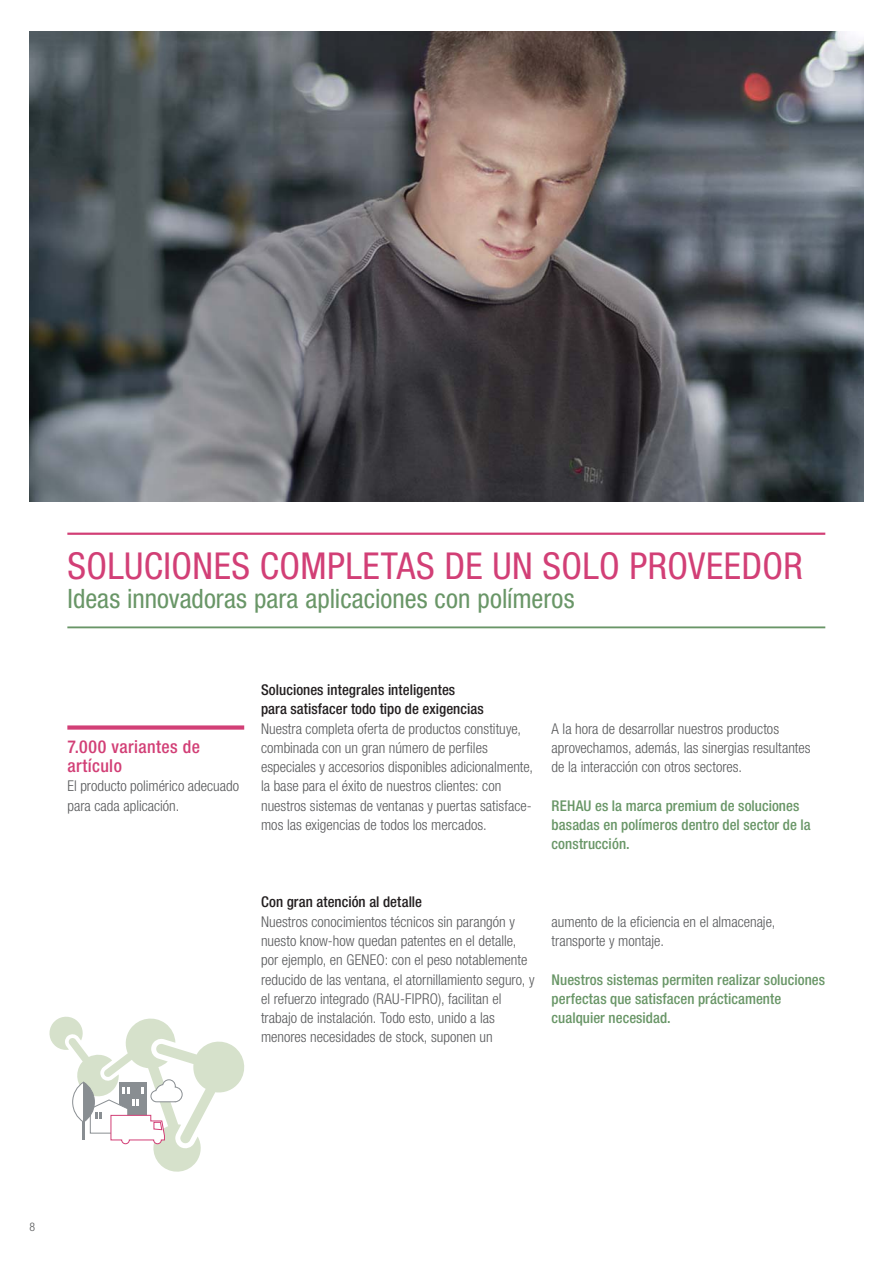
<style>
.page{position:relative;width:893px;height:1263px;background:#fff}
.page>*{position:absolute;margin:0;border:0;box-sizing:border-box;transform-origin:0 0}
.t1{font:condensed 37.2px "Helvetica Neue LTW1 G";letter-spacing:.01em;color:#d23f76}
.t2{font:condensed 26.7px "Helvetica Neue LTW1 G";color:#699667}
.t3{font:500 condensed 17.85px/19.4px "Helvetica Neue LTW1 G";letter-spacing:.025em;color:#d23f76}
.t4{font:300 condensed 14.85px/19.4px "Helvetica Neue LTW1 G";color:#58595b}
.t5{font:500 condensed 14.85px/19.4px "Helvetica Neue LTW1 G";letter-spacing:.005em;color:#699667}
.t6{font:500 condensed 14.85px/19.4px "Helvetica Neue LTW1 G";letter-spacing:.005em;color:#231f20}
.t7{font:300 condensed 11.85px "Helvetica Neue LTW1 G";color:#58595b}
</style>
<div class="page">
<hr style="left:67px;top:533px;width:758px;height:2px;background:#d23f76">
<hr style="left:67px;top:626px;width:758px;height:2px;background:#699667">
<img style="left:29px;top:31px;width:834px;height:471px">
<div style="left:67px;top:725px;width:177px;height:5px;background:#d23f76"></div>
<svg style="left:49px;top:1016px;width:195px;height:156px"></svg>
<h1 class="t1" style="left:67px;top:552px;width:737px">SOLUCIONES COMPLETAS DE UN SOLO PROVEEDOR</h1>
<h2 class="t2" style="left:67px;top:589px;width:509px">Ideas innovadoras para aplicaciones con polímeros</h2>
<p class="t3" style="left:67px;top:738px;width:134px">7.000 variantes de artículo</p>
<p class="t4" style="left:67px;top:778px;width:173px">El producto polimérico adecuado para cada aplicación.</p>
<p class="t6" style="left:261px;top:681px;width:224px">Soluciones integrales inteligentes para satisfacer todo tipo de exigencias</p>
<p class="t4" style="left:261px;top:720px;width:274px">Nuestra completa oferta de productos constituye, combinada con un gran número de perfiles especiales y accesorios disponibles adicionalmente, la base para el éxito de nuestros clientes: con nuestros sistemas de ventanas y puertas satisface&shy;mos las exigencias de todos los mercados.</p>
<p class="t4" style="left:552px;top:720px;width:260px">A la hora de desarrollar nuestros productos aprovechamos, además, las sinergias resultantes de la interacción con otros sectores.</p>
<p class="t5" style="left:552px;top:797px;width:261px">REHAU es la marca premium de soluciones basadas en polímeros dentro del sector de la construcción.</p>
<p class="t6" style="left:261px;top:894px;width:163px">Con gran atención al detalle</p>
<p class="t4" style="left:261px;top:913px;width:275px">Nuestros conocimientos técnicos sin parangón y nuesto know-how quedan patentes en el detalle, por ejemplo, en GENEO: con el peso notablemente reducido de las ventana, el atornillamiento seguro, y el refuerzo integrado (RAU-FIPRO), facilitan el trabajo de instalación. Todo esto, unido a las menores necesidades de stock, suponen un</p>
<p class="t4" style="left:552px;top:913px;width:225px">aumento de la eficiencia en el almacenaje, transporte y montaje.</p>
<p class="t5" style="left:552px;top:971px;width:275px">Nuestros sistemas permiten realizar soluciones perfectas que satisfacen prácticamente cualquier necesidad.</p>
<p class="t7" style="left:29px;top:1223px;width:7px">8</p>
</div>
